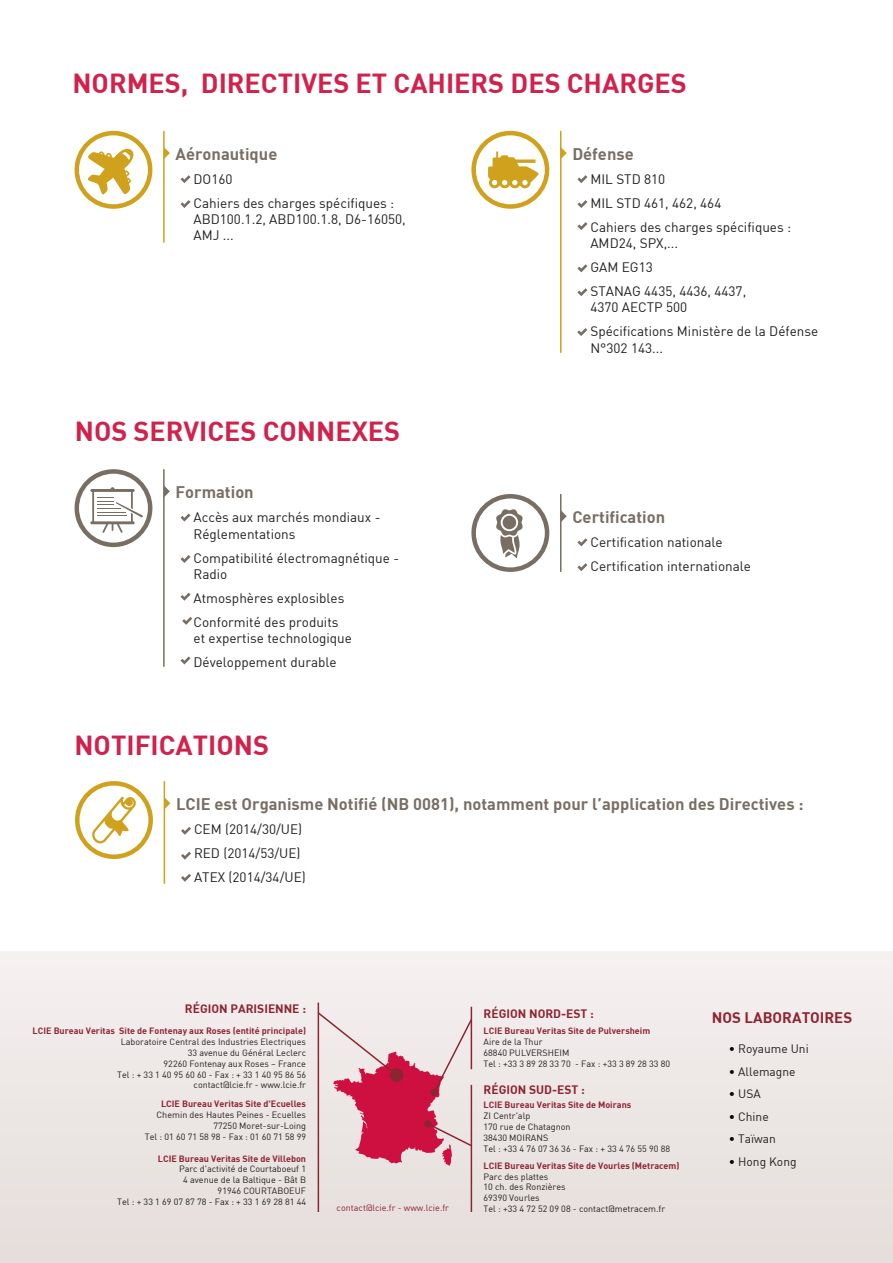
<style>
.page{position:relative;width:893px;height:1263px;background:#fff}
.page>*{position:absolute;margin:0;border:0;box-sizing:border-box;transform-origin:0 0}
.t1{font:27px "DIN Bold";color:#d0224c}
.t2{font:16.5px "DIN Bold";color:#786e64}
.t3{font:15px "DIN Bold";color:#8d2431}
.t4{font:13.5px/24px "DIN";color:#231f20}
.t5{font:12px "DIN";color:#231f20}
.t6{font:12px "DIN Bold";color:#8d2431}
.t7{font:9px/10.8px "DIN";color:#231f20;text-align:right}
.t8{font:9px "DIN Bold";color:#8d2431}
.t9{font:9px "DIN";color:#8d2431}
.s1{color:#000}
</style>
<div class="page">
<svg style="left:181px;top:827px;width:10px;height:8px"></svg>
<svg style="left:181px;top:852px;width:10px;height:8px"></svg>
<svg style="left:181px;top:874px;width:10px;height:8px"></svg>
<svg style="left:75px;top:781px;width:78px;height:78px"></svg>
<hr style="left:164px;top:781px;width:1px;height:103px;background:#d0a11d">
<svg style="left:165px;top:797px;width:5px;height:12px"></svg>
<svg style="left:181px;top:513px;width:10px;height:8px"></svg>
<svg style="left:181px;top:555px;width:10px;height:8px"></svg>
<svg style="left:181px;top:593px;width:10px;height:8px"></svg>
<svg style="left:182px;top:617px;width:10px;height:8px"></svg>
<svg style="left:181px;top:656px;width:10px;height:8px"></svg>
<svg style="left:75px;top:469px;width:77px;height:78px"></svg>
<hr style="left:97px;top:515px;width:30px;height:1px;background:#786e64">
<hr style="left:163px;top:469px;width:2px;height:198px;background:#786e64">
<svg style="left:164px;top:485px;width:6px;height:12px"></svg>
<svg style="left:577px;top:538px;width:10px;height:8px"></svg>
<svg style="left:577px;top:563px;width:10px;height:8px"></svg>
<svg style="left:471px;top:494px;width:78px;height:78px"></svg>
<hr style="left:560px;top:494px;width:1px;height:78px;background:#786e64">
<svg style="left:561px;top:510px;width:6px;height:12px"></svg>
<svg style="left:181px;top:175px;width:10px;height:8px"></svg>
<svg style="left:181px;top:200px;width:10px;height:8px"></svg>
<svg style="left:75px;top:131px;width:77px;height:78px"></svg>
<hr style="left:163px;top:131px;width:2px;height:112px;background:#d0a11d">
<svg style="left:164px;top:147px;width:6px;height:12px"></svg>
<svg style="left:577px;top:175px;width:10px;height:8px"></svg>
<svg style="left:577px;top:200px;width:10px;height:8px"></svg>
<svg style="left:577px;top:222px;width:10px;height:8px"></svg>
<svg style="left:577px;top:264px;width:10px;height:8px"></svg>
<svg style="left:577px;top:288px;width:10px;height:8px"></svg>
<svg style="left:577px;top:328px;width:10px;height:8px"></svg>
<svg style="left:471px;top:131px;width:78px;height:78px"></svg>
<hr style="left:560px;top:131px;width:1px;height:222px;background:#d0a11d">
<svg style="left:561px;top:147px;width:6px;height:12px"></svg>
<div style="left:0;top:951px;width:893px;height:312px;background:#ece6e4"></div>
<hr style="left:318px;top:1002px;width:1px;height:210px;background:#8d2431">
<hr style="left:471px;top:1007px;width:1px;height:62px;background:#8d2431">
<hr style="left:471px;top:1085px;width:1px;height:127px;background:#8d2431">
<svg style="left:317px;top:1011px;width:156px;height:155px"></svg>
<h1 class="t1" style="left:72px;top:66px;width:616px">NORMES, DIRECTIVES ET CAHIERS DES CHARGES</h1>
<h2 class="t2" style="left:176px;top:143px;width:103px">Aéronautique</h2>
<h3 class="t4" style="left:194px;top:167px;width:202px">DO160<br>Cahiers des charges spécifiques :</h3>
<h3 class="t4" style="left:194px;top:211px;width:214px;line-height:16.2px">ABD100.1.2, ABD100.1.8, D6-16050,<br>AMJ ...</h3>
<h1 class="t1" style="left:75px;top:413px;width:327px">NOS SERVICES CONNEXES</h1>
<h2 class="t2" style="left:176px;top:482px;width:80px">Formation</h2>
<h3 class="t4" style="left:194px;top:509px;width:188px;line-height:16.2px">Accès aux marchés mondiaux -<br>Réglementations</h3>
<h3 class="t4" style="left:194px;top:549px;width:207px;line-height:16.2px">Compatibilité électromagnétique -<br>Radio</h3>
<h3 class="t4" style="left:194px;top:586px;width:152px">Atmosphères explosibles<br>Conformité des produits</h3>
<h3 class="t4" style="left:194px;top:626px;width:160px">et expertise technologique<br>Développement durable</h3>
<h1 class="t1" style="left:74px;top:728px;width:196px">NOTIFICATIONS</h1>
<h2 class="t2" style="left:572px;top:143px;width:63px">Défense</h2>
<h3 class="t4" style="left:590px;top:167px;width:202px">MIL STD 810<br>MIL STD 461, 462, 464<br>Cahiers des charges spécifiques :</h3>
<h3 class="t4" style="left:590px;top:231px;width:157px">AMD24, SPX,...<br>GAM EG13<br>STANAG 4435, 4436, 4437,</h3>
<h3 class="t4" style="left:590px;top:295px;width:229px">4370 AECTP 500<br>Spécifications Ministère de la Défense</h3>
<h3 class="t4" style="left:590px;top:335px;width:74px">N°302 143...</h3>
<h2 class="t2" style="left:572px;top:506px;width:94px">Certification</h2>
<h3 class="t4" style="left:590px;top:530px;width:162px">Certification nationale<br>Certification internationale</h3>
<h2 class="t2" style="left:176px;top:793px;width:629px">LCIE est Organisme Notifié (NB 0081), notamment pour l’application des Directives :</h2>
<h3 class="t4" style="left:194px;top:817px;width:113px">CEM (2014/30/UE)<br>RED (2014/53/UE)<br>ATEX (2014/34/UE)</h3>
<h3 class="t6" style="left:185px;top:1001px;width:123px">RÉGION PARISIENNE :</h3>
<p class="t8" style="left:33px;top:1025px;width:275px">LCIE Bureau Veritas Site de Fontenay aux Roses (entité principale)</p>
<p class="t7" style="left:117px;top:1036px;width:190px">Laboratoire Central des Industries Electriques 33 avenue du Général Leclerc<br>92260 Fontenay aux Roses – France<br>Tel : + 33 1 40 95 60 60 - Fax : + 33 1 40 95 86 56 contact@lcie.fr - www.lcie.fr</p>
<p class="t8" style="left:161px;top:1098px;width:146px">LCIE Bureau Veritas Site d'Ecuelles</p>
<p class="t7" style="left:145px;top:1109px;width:163px">Chemin des Hautes Peines - Ecuelles<br>77250 Moret-sur-Loing<br>Tel : 01 60 71 58 98 - Fax : 01 60 71 58 99</p>
<p class="t8" style="left:158px;top:1152px;width:150px">LCIE Bureau Veritas Site de Villebon</p>
<p class="t7" style="left:117px;top:1163px;width:190px">Parc d'activité de Courtaboeuf 1<br>4 avenue de la Baltique - Bât B<br>91946 COURTABOEUF<br>Tel : + 33 1 69 07 87 78 - Fax : + 33 1 69 28 81 44</p>
<h3 class="t6" style="left:484px;top:1005px;width:112px">RÉGION NORD-EST :</h3>
<p class="t8" style="left:484px;top:1025px;width:168px">LCIE Bureau Veritas Site de Pulversheim</p>
<p class="t7" style="left:484px;top:1036px;width:188px;text-align:left">Aire de la Thur<br>68840 PULVERSHEIM<br>Tel : +33 3 89 28 33 70 - Fax : +33 3 89 28 33 80</p>
<h3 class="t6" style="left:484px;top:1081px;width:103px">RÉGION SUD-EST :</h3>
<p class="t8" style="left:484px;top:1099px;width:149px">LCIE Bureau Veritas Site de Moirans</p>
<p class="t7" style="left:484px;top:1110px;width:188px;text-align:left">ZI Centr'alp<br>170 rue de Chatagnon<br>38430 MOIRANS<br>Tel : +33 4 76 07 36 36 - Fax : + 33 4 76 55 90 88</p>
<p class="t8" style="left:484px;top:1159px;width:197px">LCIE Bureau Veritas Site de Vourles (Metracem)</p>
<p class="t7" style="left:484px;top:1171px;width:84px;text-align:left">Parc des plattes<br>10 ch. des Ronzières<br>69390 Vourles</p>
<p class="t9" style="left:337px;top:1202px;width:114px">contact@lcie.fr - www.lcie.fr</p>
<p class="t7" style="left:484px;top:1203px;width:183px">Tel : +33 4 72 52 09 08 - contact@metracem.fr</p>
<h3 class="t3" style="left:712px;top:1007px;width:142px">NOS LABORATOIRES</h3>
<h3 class="t5" style="left:729px;top:1041px;width:81px"><span class="s1">•</span> Royaume Uni</h3>
<h3 class="t5" style="left:729px;top:1064px;width:68px"><span class="s1">•</span> Allemagne</h3>
<h3 class="t5" style="left:729px;top:1086px;width:33px"><span class="s1">•</span> USA</h3>
<h3 class="t5" style="left:729px;top:1109px;width:41px"><span class="s1">•</span> Chine</h3>
<h3 class="t5" style="left:729px;top:1131px;width:49px"><span class="s1">•</span> Taïwan</h3>
<h3 class="t5" style="left:729px;top:1154px;width:69px"><span class="s1">•</span> Hong Kong</h3>
</div>
